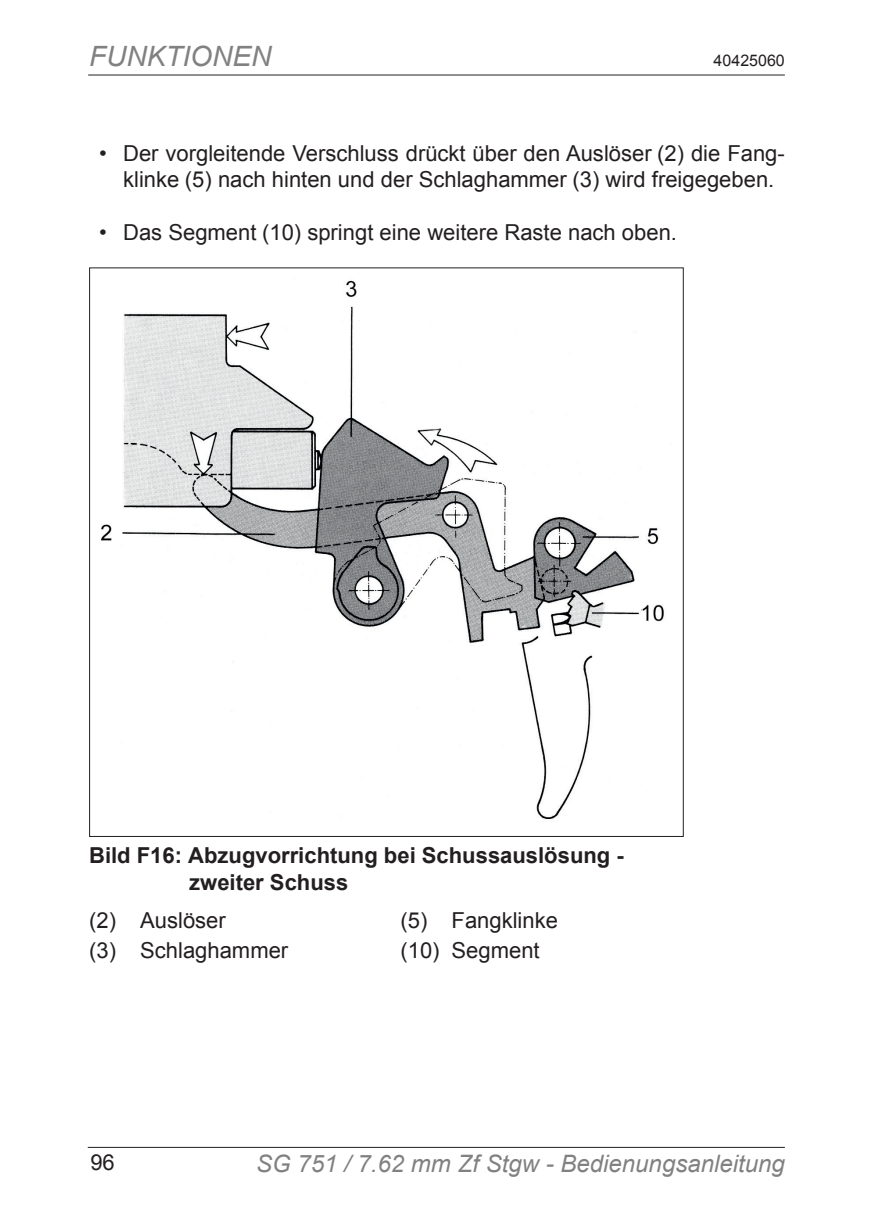
<style>
.page{position:relative;width:874px;height:1225px;background:#fff}
.page>*{position:absolute;margin:0;border:0;box-sizing:border-box;transform-origin:0 0}
.t1{font:italic 28px "Arial";color:#808180}
.t2{font:italic 24px "Arial";color:#808180}
.t3{font:22px/30px "Arial";color:#231f20}
.t4{font:700 22px/26.4px "Arial";color:#231f20}
.t5{font:16px "Arial";color:#231f20}
</style>
<div class="page">
<hr style="left:88px;top:1146px;width:696px;height:1px;background:#231f20">
<hr style="left:88px;top:74px;width:696px;height:1px;background:#231f20">
<img style="left:101px;top:280px;width:571px;height:540px">
<p class="t1" style="left:89px;top:38px;width:183px">FUNKTIONEN</p>
<p class="t5" style="left:713px;top:49px;width:73px">40425060</p>
<p class="t3" style="left:123px;top:140px;width:663px;line-height:26.4px;text-indent:-24px">• Der vorgleitende Verschluss drückt über den Auslöser (2) die Fang&shy;klinke (5) nach hinten und der Schlaghammer (3) wird freigegeben.</p>
<p class="t3" style="left:99px;top:217px;width:579px">• Das Segment (10) springt eine weitere Raste nach oben.</p>
<p class="t4" style="left:189px;top:842px;width:436px;text-indent:-100px">Bild F16: Abzugvorrichtung bei Schussauslösung - zweiter Schuss</p>
<p class="t3" style="left:89px;top:905px;width:200px">(2) Auslöser<br>(3) Schlaghammer</p>
<p class="t3" style="left:400px;top:905px;width:159px">(5) Fangklinke (10) Segment</p>
<p class="t3" style="left:90px;top:1147px;width:26px">96</p>
<p class="t2" style="left:256px;top:1148px;width:530px">SG 751 / 7.62 mm Zf Stgw - Bedienungsanleitung</p>
</div>
